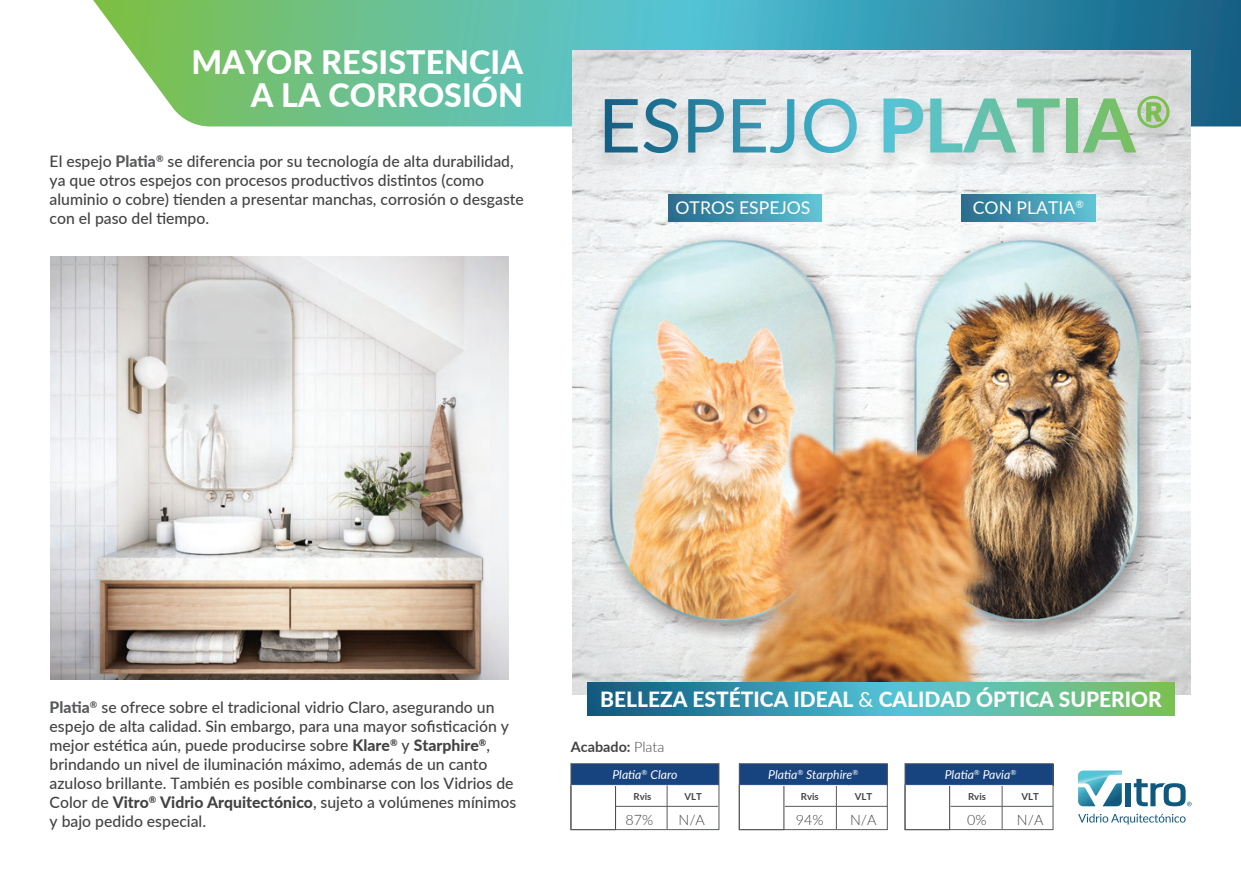
<style>
.page{position:relative;width:1241px;height:893px;background:#fff}
.page>*{position:absolute;margin:0;border:0;box-sizing:border-box;transform-origin:0 0}
.t1{font:800 32.38px/32.4px "Lato";color:#fff;text-align:right}
.t2{font:800 21px "Lato";color:#fff}
.t3{font:17.5px "Lato";color:#fff}
.t4{font:500 15.75px/18.9px "Lato";color:#434343}
.t5{font:300 14.35px "Lato";color:#434343}
.t6{font:700 14.35px "Lato";color:#434343}
.t7{font:italic 12.25px "Lato";color:#fff}
.t8{font:700 9.62px "Lato";color:#434343}
.s1{font-weight:800;color:#58595b}
.s2{font-weight:800}
.s3{font-weight:400}
.s4{font-weight:300}
</style>
<div class="page">
<svg style="left:93px;top:0;width:1147px;height:126px;background:#60b39f"></svg>
<img style="left:572px;top:50px;width:617px;height:644px">
<div style="left:668px;top:195px;width:153px;height:26px;background:linear-gradient(to right,#286a8b,#5ec4d6)"></div>
<div style="left:961px;top:195px;width:134px;height:26px;background:linear-gradient(to right,#286a8c,#5dc3d4)"></div>
<img style="left:587px;top:89px;width:600px;height:93px">
<svg style="left:604px;top:99px;width:33px;height:53px;background:#85a7b7"></svg>
<svg style="left:643px;top:99px;width:35px;height:54px;background:#95b6c3"></svg>
<svg style="left:688px;top:99px;width:35px;height:53px;background:#92b9c7"></svg>
<svg style="left:732px;top:99px;width:62px;height:54px;background:#a4c9d4"></svg>
<svg style="left:804px;top:99px;width:52px;height:54px"></svg>
<svg style="left:883px;top:98px;width:40px;height:54px;background:#94d1d9"></svg>
<svg style="left:930px;top:98px;width:129px;height:54px;background:#afd6cd"></svg>
<div style="left:1066px;top:98px;width:11px;height:54px;background:#70c082"></div>
<svg style="left:1082px;top:96px;width:87px;height:56px;background:#b6d1b1"></svg>
<div style="left:1125px;top:783px;width:5px;height:23px;background:#10587e"></div>
<svg style="left:1078px;top:771px;width:43px;height:35px"></svg>
<svg style="left:1133px;top:779px;width:58px;height:27px"></svg>
<svg style="left:1078px;top:814px;width:107px;height:10px"></svg>
<img style="left:50px;top:256px;width:458px;height:423px">
<svg style="left:587px;top:682px;width:587px;height:33px;background:#49a5a1"></svg>
<hr style="left:784px;top:806px;width:103px;height:1px;background:#595a5c">
<hr style="left:836px;top:785px;width:1px;height:44px;background:#595a5c">
<div style="left:739px;top:764px;width:148px;height:21px;background:#17437e"></div>
<hr style="left:794px;top:785px;width:54px;height:1px;background:#fff">
<div style="left:739px;top:763px;width:148px;height:67px;border:1px solid #595a5c"></div>
<div style="left:571px;top:764px;width:147px;height:21px;background:#17437e"></div>
<hr style="left:615px;top:806px;width:103px;height:1px;background:#595a5c">
<hr style="left:666px;top:785px;width:1px;height:44px;background:#595a5c">
<div style="left:570px;top:763px;width:149px;height:67px;border:1px solid #595a5c"></div>
<hr style="left:950px;top:806px;width:102px;height:1px;background:#595a5c">
<hr style="left:1001px;top:785px;width:1px;height:44px;background:#595a5c">
<div style="left:904px;top:764px;width:148px;height:21px;background:#17437e"></div>
<hr style="left:960px;top:785px;width:53px;height:1px;background:#fff">
<div style="left:904px;top:763px;width:149px;height:67px;border:1px solid #595a5c"></div>
<h1 class="t1" style="left:191px;top:45px;width:333px">MAYOR RESISTENCIA<br>A LA CORROSIÓN</h1>
<p class="t4" style="left:50px;top:152px;width:475px">El espejo <span class="s1">Platia</span><sup>®</sup> se diferencia por su tecnología de alta durabilidad, ya que otros espejos con procesos productivos distintos (como aluminio o cobre) tienden a presentar manchas, corrosión o desgaste con el paso del tiempo.</p>
<p class="t3" style="left:675px;top:195px;width:136px">OTROS ESPEJOS</p>
<p class="t3" style="left:972px;top:195px;width:112px">CON PLATIA<sup>®</sup></p>
<p class="t4" style="left:50px;top:697px;width:468px"><span class="s1">Platia</span><sup>®</sup> se ofrece sobre el tradicional vidrio Claro, asegurando un espejo de alta calidad. Sin embargo, para una mayor sofisticación y mejor estética aún, puede producirse sobre <span class="s2">Klare</span><sup>®</sup> y <span class="s2">Starphire</span><sup>®</sup>, brindando un nivel de iluminación máximo, además de un canto azuloso brillante. También es posible combinarse con los Vidrios de Color de <span class="s2">Vitro</span><sup>®</sup> <span class="s2">Vidrio Arquitectónico</span>, sujeto a volúmenes mínimos y bajo pedido especial.</p>
<h2 class="t2" style="left:600px;top:684px;width:563px">BELLEZA ESTÉTICA IDEAL <span class="s3">&amp;</span> CALIDAD ÓPTICA SUPERIOR</h2>
<p class="t6" style="left:571px;top:737px;width:95px">Acabado: <span class="s4">Plata</span></p>
<p class="t7" style="left:612px;top:766px;width:66px">Platia<sup>®</sup> Claro</p>
<p class="t7" style="left:768px;top:766px;width:92px">Platia<sup>®</sup> Starphire<sup>®</sup></p>
<p class="t7" style="left:944px;top:766px;width:73px">Platia<sup>®</sup> Pavia<sup>®</sup></p>
<p class="t8" style="left:633px;top:790px;width:19px">Rvis</p>
<p class="t8" style="left:684px;top:790px;width:19px">VLT</p>
<p class="t8" style="left:800px;top:790px;width:19px">Rvis</p>
<p class="t8" style="left:854px;top:790px;width:19px">VLT</p>
<p class="t8" style="left:967px;top:790px;width:19px">Rvis</p>
<p class="t8" style="left:1021px;top:790px;width:19px">VLT</p>
<p class="t5" style="left:625px;top:810px;width:29px">87%</p>
<p class="t5" style="left:678px;top:810px;width:28px">N/A</p>
<p class="t5" style="left:795px;top:810px;width:29px">94%</p>
<p class="t5" style="left:850px;top:810px;width:28px">N/A</p>
<p class="t5" style="left:967px;top:810px;width:21px">0%</p>
<p class="t5" style="left:1016px;top:810px;width:28px">N/A</p>
</div>
